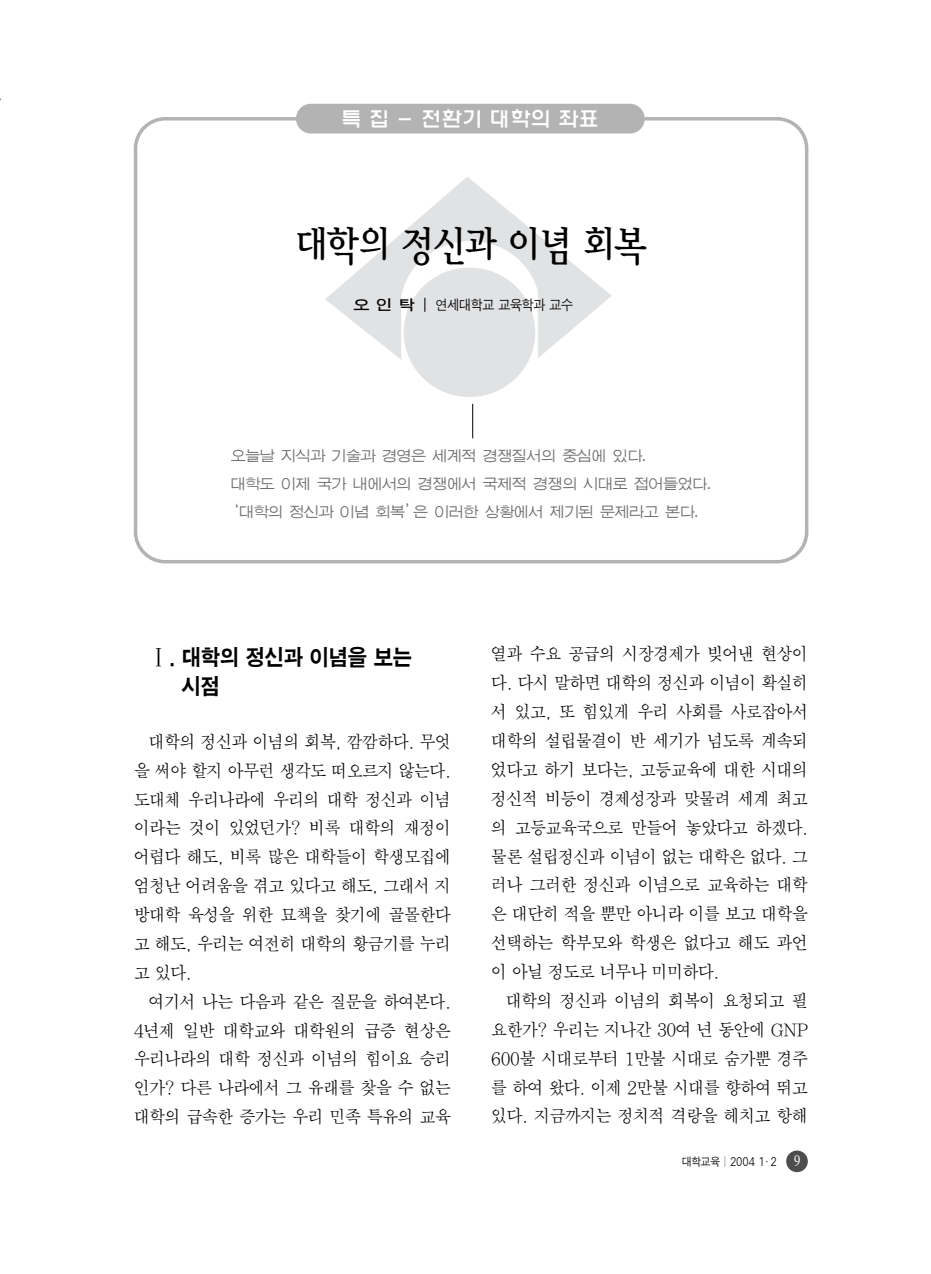
<style>
.page{position:relative;width:931px;height:1274px;background:#fff}
.page>*{position:absolute;margin:0;border:0;box-sizing:border-box;transform-origin:0 0}
.t1{font:40.25px "Y Mj O24";letter-spacing:-.13em;color:#000;scale:.9 1}
.t2{font:22.75px/29.8px "SM Ago K";letter-spacing:-.07em;color:#000;scale:.9 1}
.t3{font:500 21px "HY Wul Nun";color:#fff}
.t4{font:17.5px "SM Amu";letter-spacing:-.065em;color:#000;scale:.94 1}
.t5{font:17.5px "JC Nmg J";letter-spacing:-.075em;color:#6c6d70;scale:.9 1}
.t6{font:14px "SM Ago J";letter-spacing:-.07em;color:#000;scale:.9 1}
.t7{font:11.38px "SM Ago J";letter-spacing:-.07em;color:#000;scale:.9 1}
.s1{font-family:"SM Ago T"}
.s2{font-family:"Times";font-size:15.75px;color:#fff}
</style>
<div class="page">
<div style="left:786px;top:1151px;width:22px;height:21px;background:#4d4d4d;border-radius:50%"></div>
<div style="left:134px;top:117px;width:674px;height:446px;border:4px solid #b3b3b3;border-radius:30px"></div>
<div style="left:296px;top:104px;width:349px;height:30px;background:#b3b3b3;border-radius:15px"></div>
<hr style="left:472px;top:404px;width:1px;height:34px;background:#000">
<svg style="left:325px;top:177px;width:287px;height:182px"></svg>
<div style="left:404px;top:268px;width:131px;height:129px;background:#e1e2e4;border-radius:50%"></div>
<p class="t3" style="left:341px;top:110px;width:259px">특 집 - 전환기 대학의 좌표</p>
<p class="t1" style="left:293px;top:227px;width:396px">대학의 정신과 이념 회복</p>
<p class="t6" style="left:353px;top:298px;width:246px"><span class="s1">오 인 탁 |</span> 연세대학교 교육학과 교수</p>
<p class="t5" style="left:231px;top:448px;width:464px">오늘날 지식과 기술과 경영은 세계적 경쟁질서의 중심에 있다.</p>
<p class="t5" style="left:231px;top:476px;width:536px">대학도 이제 국가 내에서의 경쟁에서 국제적 경쟁의 시대로 접어들었다.</p>
<p class="t5" style="left:223px;top:504px;width:531px">‘대학의 정신과 이념 회복’은 이러한 상황에서 제기된 문제라고 본다.</p>
<p class="t2" style="left:181px;top:643px;width:259px;text-indent:-33px">Ⅰ. 대학의 정신과 이념을 보는 시점</p>
<p class="t4" style="left:149px;top:734px;width:323px">대학의 정신과 이념의 회복, 깜깜하다. 무엇</p>
<p class="t4" style="left:134px;top:762px;width:339px">을 써야 할지 아무런 생각도 떠오르지 않는다.</p>
<p class="t4" style="left:134px;top:791px;width:339px">도대체 우리나라에 우리의 대학 정신과 이념</p>
<p class="t4" style="left:134px;top:820px;width:339px">이라는 것이 있었던가? 비록 대학의 재정이</p>
<p class="t4" style="left:134px;top:849px;width:339px">어렵다 해도, 비록 많은 대학들이 학생모집에</p>
<p class="t4" style="left:134px;top:878px;width:339px">엄청난 어려움을 겪고 있다고 해도, 그래서 지</p>
<p class="t4" style="left:134px;top:907px;width:339px">방대학 육성을 위한 묘책을 찾기에 골몰한다</p>
<p class="t4" style="left:134px;top:936px;width:339px">고 해도, 우리는 여전히 대학의 황금기를 누리</p>
<p class="t4" style="left:134px;top:965px;width:64px">고 있다.</p>
<p class="t4" style="left:149px;top:993px;width:323px">여기서 나는 다음과 같은 질문을 하여본다.</p>
<p class="t4" style="left:134px;top:1022px;width:339px">4년제 일반 대학교와 대학원의 급증 현상은</p>
<p class="t4" style="left:134px;top:1051px;width:339px">우리나라의 대학 정신과 이념의 힘이요 승리</p>
<p class="t4" style="left:134px;top:1080px;width:339px">인가? 다른 나라에서 그 유래를 찾을 수 없는</p>
<p class="t4" style="left:134px;top:1109px;width:339px">대학의 급속한 증가는 우리 민족 특유의 교육</p>
<p class="t4" style="left:491px;top:646px;width:339px">열과 수요 공급의 시장경제가 빚어낸 현상이</p>
<p class="t4" style="left:491px;top:675px;width:339px">다. 다시 말하면 대학의 정신과 이념이 확실히</p>
<p class="t4" style="left:491px;top:704px;width:339px">서 있고, 또 힘있게 우리 사회를 사로잡아서</p>
<p class="t4" style="left:491px;top:733px;width:339px">대학의 설립물결이 반 세기가 넘도록 계속되</p>
<p class="t4" style="left:491px;top:762px;width:339px">었다고 하기 보다는, 고등교육에 대한 시대의</p>
<p class="t4" style="left:491px;top:791px;width:339px">정신적 비등이 경제성장과 맞물려 세계 최고</p>
<p class="t4" style="left:491px;top:820px;width:339px">의 고등교육국으로 만들어 놓았다고 하겠다.</p>
<p class="t4" style="left:491px;top:848px;width:339px">물론 설립정신과 이념이 없는 대학은 없다. 그</p>
<p class="t4" style="left:491px;top:877px;width:339px">러나 그러한 정신과 이념으로 교육하는 대학</p>
<p class="t4" style="left:491px;top:906px;width:339px">은 대단히 적을 뿐만 아니라 이를 보고 대학을</p>
<p class="t4" style="left:491px;top:935px;width:339px">선택하는 학부모와 학생은 없다고 해도 과언</p>
<p class="t4" style="left:491px;top:964px;width:245px">이 아닐 정도로 너무나 미미하다.</p>
<p class="t4" style="left:506px;top:993px;width:323px">대학의 정신과 이념의 회복이 요청되고 필</p>
<p class="t4" style="left:491px;top:1022px;width:339px">요한가? 우리는 지나간 30여 년 동안에 GNP</p>
<p class="t4" style="left:491px;top:1051px;width:339px">600불 시대로부터 1만불 시대로 숨가뿐 경주</p>
<p class="t4" style="left:491px;top:1079px;width:339px">를 하여 왔다. 이제 2만불 시대를 향하여 뛰고</p>
<p class="t4" style="left:491px;top:1108px;width:339px">있다. 지금까지는 정치적 격랑을 헤치고 항해</p>
<p class="t7" style="left:682px;top:1157px;width:134px">대학교육 | 2004 1₩2 <span class="s2">9</span></p>
</div>
